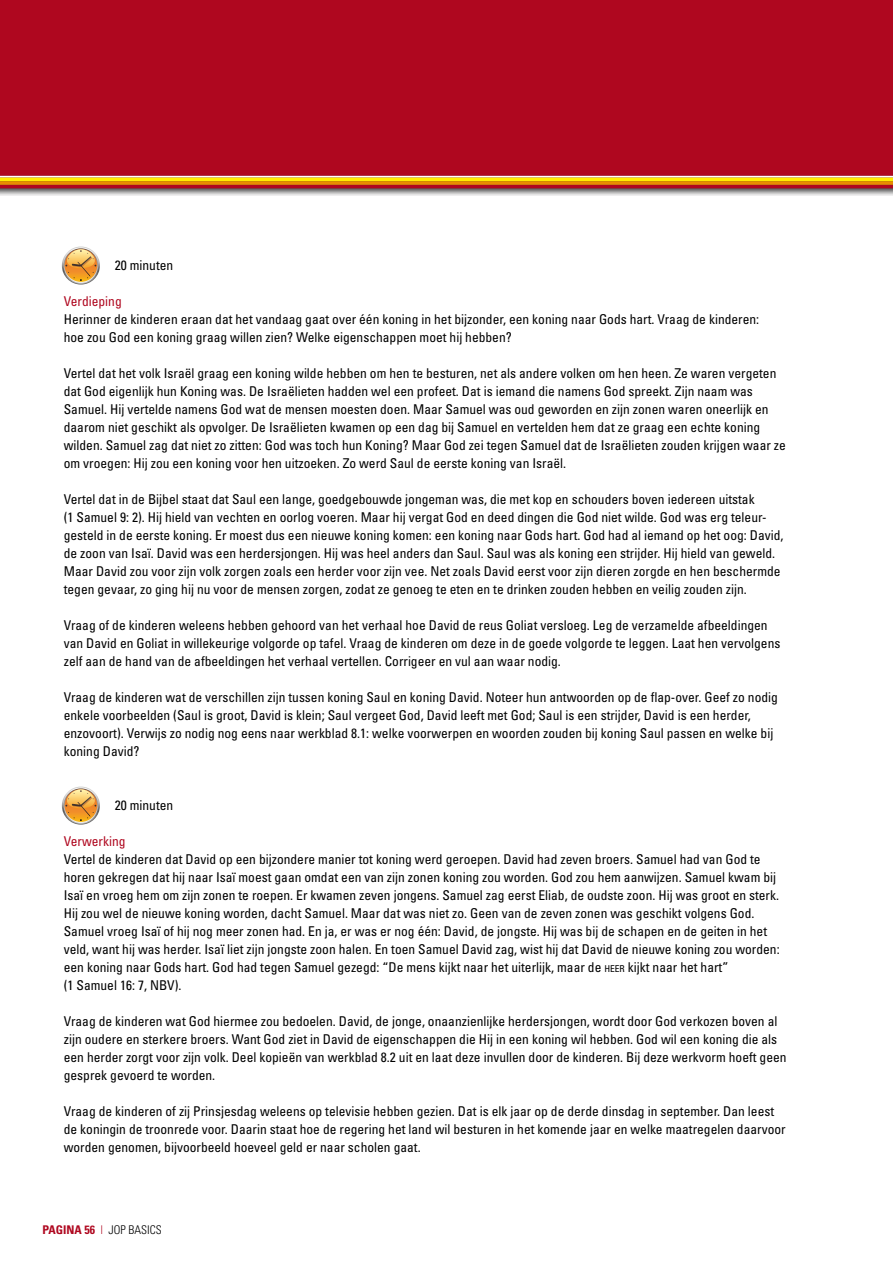
<style>
.page{position:relative;width:893px;height:1263px;background:#fff}
.page>*{position:absolute;margin:0;border:0;box-sizing:border-box;transform-origin:0 0}
.t1{font:condensed 13.5px/18px "Univers";color:#000}
.t2{font:condensed 13.5px "Univers";color:#af071f}
.t3{font:300 condensed 12px "Univers";color:#000}
.s1{font-size:9.45px}
.s2{font-weight:700;color:#af071f}
.s3{color:#af071f}
</style>
<div class="page">
<div style="left:0;top:0;width:893px;height:183px;background:#af071f"></div>
<img style="left:0;top:177px;width:892px;height:18px">
<hr style="left:0;top:176px;width:893px;height:1px;background:#fff">
<hr style="left:0;top:185px;width:893px;height:3px;background:#af071f">
<hr style="left:0;top:182px;width:893px;height:2px;background:#e98c00">
<hr style="left:0;top:178px;width:893px;height:3px;background:#ffed00">
<svg style="left:62px;top:246px;width:38px;height:39px"></svg>
<svg style="left:63px;top:247px;width:36px;height:37px"></svg>
<svg style="left:64px;top:248px;width:34px;height:35px"></svg>
<svg style="left:65px;top:249px;width:32px;height:32px"></svg>
<svg style="left:62px;top:786px;width:38px;height:39px"></svg>
<svg style="left:63px;top:787px;width:36px;height:37px"></svg>
<svg style="left:64px;top:788px;width:34px;height:35px"></svg>
<svg style="left:65px;top:789px;width:32px;height:32px"></svg>
<p class="t1" style="left:115px;top:256px;width:60px">20 minuten</p>
<p class="t2" style="left:64px;top:293px;width:59px">Verdieping</p>
<p class="t1" style="left:64px;top:310px;width:697px">Herinner de kinderen eraan dat het vandaag gaat over één koning in het bijzonder, een koning naar Gods hart. Vraag de kinderen: hoe zou God een koning graag willen zien? Welke eigenschappen moet hij hebben?</p>
<p class="t1" style="left:64px;top:364px;width:724px">Vertel dat het volk Israël graag een koning wilde hebben om hen te besturen, net als andere volken om hen heen. Ze waren vergeten dat God eigenlijk hun Koning was. De Israëlieten hadden wel een profeet. Dat is iemand die namens God spreekt. Zijn naam was Samuel. Hij vertelde namens God wat de mensen moesten doen. Maar Samuel was oud geworden en zijn zonen waren oneerlijk en daarom niet geschikt als opvolger. De Israëlieten kwamen op een dag bij Samuel en vertelden hem dat ze graag een echte koning wilden. Samuel zag dat niet zo zitten: God was toch hun Koning? Maar God zei tegen Samuel dat de Israëlieten zouden krijgen waar ze om vroegen: Hij zou een koning voor hen uitzoeken. Zo werd Saul de eerste koning van Israël.</p>
<p class="t1" style="left:64px;top:490px;width:721px">Vertel dat in de Bijbel staat dat Saul een lange, goedgebouwde jongeman was, die met kop en schouders boven iedereen uitstak<br>(1 Samuel 9: 2). Hij hield van vechten en oorlog voeren. Maar hij vergat God en deed dingen die God niet wilde. God was erg teleur&shy;gesteld in de eerste koning. Er moest dus een nieuwe koning komen: een koning naar Gods hart. God had al iemand op het oog: David, de zoon van Isaï. David was een herdersjongen. Hij was heel anders dan Saul. Saul was als koning een strijder. Hij hield van geweld.<br>Maar David zou voor zijn volk zorgen zoals een herder voor zijn vee. Net zoals David eerst voor zijn dieren zorgde en hen beschermde tegen gevaar, zo ging hij nu voor de mensen zorgen, zodat ze genoeg te eten en te drinken zouden hebben en veilig zouden zijn.</p>
<p class="t1" style="left:64px;top:616px;width:718px">Vraag of de kinderen weleens hebben gehoord van het verhaal hoe David de reus Goliat versloeg. Leg de verzamelde afbeeldingen van David en Goliat in willekeurige volgorde op tafel. Vraag de kinderen om deze in de goede volgorde te leggen. Laat hen vervolgens zelf aan de hand van de afbeeldingen het verhaal vertellen. Corrigeer en vul aan waar nodig.</p>
<p class="t1" style="left:64px;top:688px;width:716px">Vraag de kinderen wat de verschillen zijn tussen koning Saul en koning David. Noteer hun antwoorden op de flap-over. Geef zo nodig enkele voorbeelden (Saul is groot, David is klein; Saul vergeet God, David leeft met God; Saul is een strijder, David is een herder, enzovoort). Verwijs zo nodig nog eens naar werkblad 8.1: welke voorwerpen en woorden zouden bij koning Saul passen en welke bij koning David?</p>
<p class="t1" style="left:115px;top:796px;width:60px">20 minuten</p>
<p class="t2" style="left:64px;top:833px;width:63px">Verwerking</p>
<p class="t1" style="left:64px;top:850px;width:717px">Vertel de kinderen dat David op een bijzondere manier tot koning werd geroepen. David had zeven broers. Samuel had van God te horen gekregen dat hij naar Isaï moest gaan omdat een van zijn zonen koning zou worden. God zou hem aanwijzen. Samuel kwam bij Isaï en vroeg hem om zijn zonen te roepen. Er kwamen zeven jongens. Samuel zag eerst Eliab, de oudste zoon. Hij was groot en sterk.<br>Hij zou wel de nieuwe koning worden, dacht Samuel. Maar dat was niet zo. Geen van de zeven zonen was geschikt volgens God.<br>Samuel vroeg Isaï of hij nog meer zonen had. En ja, er was er nog één: David, de jongste. Hij was bij de schapen en de geiten in het veld, want hij was herder. Isaï liet zijn jongste zoon halen. En toen Samuel David zag, wist hij dat David de nieuwe koning zou worden: een koning naar Gods hart. God had tegen Samuel gezegd: “De mens kijkt naar het uiterlijk, maar de <span class="s1">HEER</span> kijkt naar het hart”<br>(1 Samuel 16: 7, NBV).</p>
<p class="t1" style="left:64px;top:1012px;width:724px">Vraag de kinderen wat God hiermee zou bedoelen. David, de jonge, onaanzienlijke herdersjongen, wordt door God verkozen boven al zijn oudere en sterkere broers. Want God ziet in David de eigenschappen die Hij in een koning wil hebben. God wil een koning die als een herder zorgt voor zijn volk. Deel kopieën van werkblad 8.2 uit en laat deze invullen door de kinderen. Bij deze werkvorm hoeft geen gesprek gevoerd te worden.</p>
<p class="t1" style="left:64px;top:1102px;width:723px">Vraag de kinderen of zij Prinsjesdag weleens op televisie hebben gezien. Dat is elk jaar op de derde dinsdag in september. Dan leest de koningin de troonrede voor. Daarin staat hoe de regering het land wil besturen in het komende jaar en welke maatregelen daarvoor worden genomen, bijvoorbeeld hoeveel geld er naar scholen gaat.</p>
<p class="t3" style="left:43px;top:1222px;width:121px"><span class="s2">PAGINA 56</span> <span class="s3">|</span> JOP BASICS</p>
</div>
